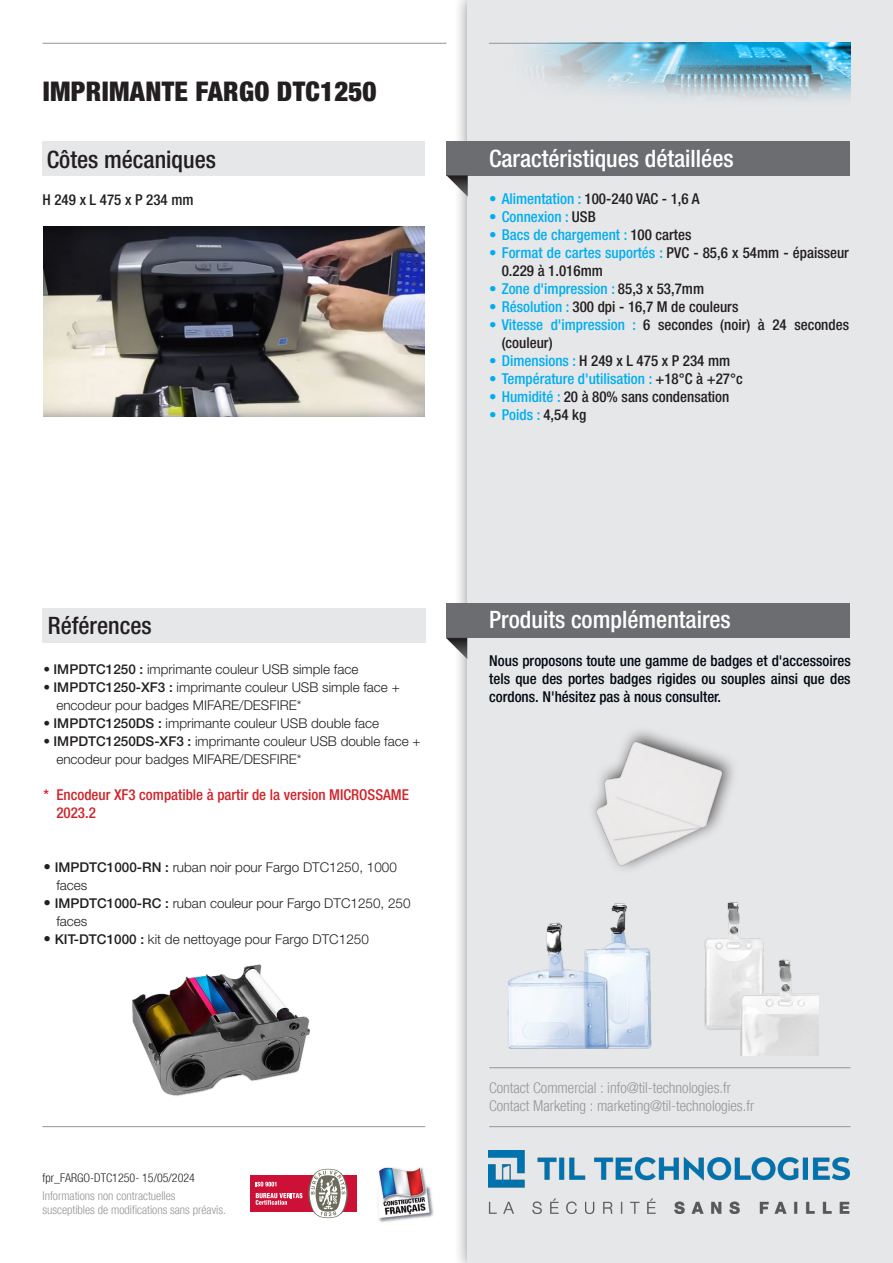
<style>
.page{position:relative;width:893px;height:1263px;background:#fff}
.page>*{position:absolute;margin:0;border:0;box-sizing:border-box;transform-origin:0 0}
.t1{font:900 condensed 27px "Helvetica Neue";letter-spacing:.015em;color:#231f20}
.t2{font:500 condensed 24px "Helvetica Neue";color:#fff}
.t3{font:500 condensed 24px "Helvetica Neue";color:#231f20}
.t4{font:500 condensed 15px/18px "Helvetica Neue";color:#231f20}
.t5{font:500 condensed 15px/18px "Helvetica Neue";color:#000911;text-align:justify}
.t6{font:500 condensed 15px "Helvetica Neue";color:#00aeef}
.t7{font:300 condensed 15px "Helvetica Neue";color:#939598}
.t8{font:500 condensed 15px/18px "Helvetica Neue";color:#d1232a}
.t9{font:300 13.5px/18px "Helvetica Neue";color:#231f20}
.t10{font:300 condensed 12px/14.4px "Helvetica Neue";color:#939598}
.t11{font:300 condensed 12px "Helvetica Neue";color:#231f20}
.s1{color:#00aeef}
.s2{color:#231f20}
.s3{font-weight:500;font-stretch:condensed}
.s4{font-weight:500}
.s5{font-weight:500;font-stretch:condensed;font-size:15px}
</style>
<div class="page">
<div style="left:43px;top:141px;width:382px;height:34px;background:#e6e7e9"></div>
<div style="left:453px;top:0;width:440px;height:1263px;background:#231f20;opacity:.5"></div>
<div style="left:468px;top:0;width:425px;height:1263px;background:#e6e7e9"></div>
<hr style="left:43px;top:43px;width:403px;height:1px;background:#939598">
<hr style="left:489px;top:1067px;width:361px;height:1px;background:#939598">
<img style="left:489px;top:43px;width:361px;height:56px">
<div style="left:250px;top:1175px;width:107px;height:37px;background:#cd1136"></div>
<svg style="left:308px;top:1169px;width:40px;height:49px"></svg>
<svg style="left:256px;top:1182px;width:20px;height:4px"></svg>
<svg style="left:256px;top:1193px;width:46px;height:12px"></svg>
<hr style="left:42px;top:1126px;width:383px;height:1px;background:#939598">
<img style="left:378px;top:1167px;width:56px;height:56px">
<hr style="left:489px;top:1126px;width:361px;height:1px;background:#939598">
<div style="left:446px;top:141px;width:404px;height:34px;background:#6c6d70"></div>
<svg style="left:446px;top:175px;width:22px;height:22px"></svg>
<div style="left:446px;top:604px;width:404px;height:34px;background:#6c6d70"></div>
<svg style="left:446px;top:638px;width:21px;height:21px"></svg>
<img style="left:489px;top:1150px;width:361px;height:64px">
<div style="left:43px;top:608px;width:383px;height:34px;background:#e6e7e9"></div>
<img style="left:132px;top:964px;width:178px;height:132px">
<img style="left:704px;top:901px;width:114px;height:154px">
<img style="left:507px;top:903px;width:145px;height:146px">
<img style="left:595px;top:731px;width:139px;height:138px">
<img style="left:44px;top:227px;width:380px;height:190px">
<p class="t1" style="left:43px;top:75px;width:335px">IMPRIMANTE FARGO DTC1250</p>
<p class="t3" style="left:47px;top:145px;width:171px">Côtes mécaniques</p>
<p class="t4" style="left:43px;top:191px;width:153px">H 249 x L 475 x P 234 mm</p>
<p class="t2" style="left:489px;top:144px;width:246px">Caractéristiques détaillées</p>
<p class="t4" style="left:489px;top:190px;width:212px"><span class="s1">• Alimentation :</span> 100-240 VAC - 1,6 A</p>
<p class="t6" style="left:489px;top:208px;width:108px">• Connexion : <span class="s2">USB</span></p>
<p class="t6" style="left:489px;top:226px;width:204px">• Bacs de chargement : <span class="s2">100 cartes</span></p>
<p class="t4" style="left:502px;top:244px;width:349px;text-indent:-13px"><span class="s1">• Format de cartes suportés :</span> PVC - 85,6 x 54mm - épaisseur<br>0.229 à 1.016mm</p>
<p class="t6" style="left:489px;top:280px;width:217px">• Zone d'impression : <span class="s2">85,3 x 53,7mm</span></p>
<p class="t4" style="left:489px;top:298px;width:251px"><span class="s1">• Résolution :</span> 300 dpi - 16,7 M de couleurs</p>
<p class="t4" style="left:502px;top:316px;width:349px;text-indent:-13px"><span class="s1">• Vitesse d'impression :</span> 6 secondes (noir) à 24 secondes (couleur)</p>
<p class="t4" style="left:489px;top:352px;width:243px"><span class="s1">• Dimensions :</span> H 249 x L 475 x P 234 mm</p>
<p class="t6" style="left:489px;top:370px;width:255px">• Température d'utilisation : <span class="s2">+18°C à +27°c</span></p>
<p class="t4" style="left:489px;top:388px;width:242px"><span class="s1">• Humidité :</span> 20 à 80% sans condensation</p>
<p class="t6" style="left:489px;top:406px;width:99px">• Poids : <span class="s2">4,54 kg</span></p>
<p class="t3" style="left:48px;top:611px;width:105px">Références</p>
<p class="t9" style="left:44px;top:659px;width:316px"><span class="s3">•</span> <span class="s4">IMPDTC1250 :</span> imprimante couleur USB simple face</p>
<p class="t9" style="left:56px;top:677px;width:345px;text-indent:-13px"><span class="s3">•</span> <span class="s4">IMPDTC1250-XF3 :</span> imprimante couleur USB simple face + encodeur pour badges MIFARE/DESFIRE*</p>
<p class="t9" style="left:44px;top:713px;width:337px"><span class="s3">•</span> <span class="s4">IMPDTC1250DS :</span> imprimante couleur USB double face</p>
<p class="t9" style="left:56px;top:731px;width:366px;text-indent:-13px"><span class="s3">•</span> <span class="s4">IMPDTC1250DS-XF3 :</span> imprimante couleur USB double face + encodeur pour badges MIFARE/DESFIRE*</p>
<p class="t8" style="left:56px;top:785px;width:354px;text-indent:-13px">* Encodeur XF3 compatible à partir de la version MICROSSAME<br>2023.2</p>
<p class="t9" style="left:56px;top:857px;width:342px;text-indent:-13px"><span class="s5">•</span> <span class="s4">IMPDTC1000-RN :</span> ruban noir pour Fargo DTC1250, 1000 faces</p>
<p class="t9" style="left:56px;top:893px;width:356px;text-indent:-13px"><span class="s5">•</span> <span class="s4">IMPDTC1000-RC :</span> ruban couleur pour Fargo DTC1250, 250 faces</p>
<p class="t9" style="left:44px;top:929px;width:327px"><span class="s5">•</span> <span class="s4">KIT-DTC1000 :</span> kit de nettoyage pour Fargo DTC1250</p>
<p class="t11" style="left:43px;top:1171px;width:154px">fpr_FARGO-DTC1250- 15/05/2024</p>
<p class="t10" style="left:43px;top:1188px;width:185px">Informations non contractuelles susceptibles de modifications sans préavis.</p>
<p class="t2" style="left:489px;top:605px;width:243px">Produits complémentaires</p>
<p class="t5" style="left:489px;top:651px;width:363px">Nous proposons toute une gamme de badges et d'accessoires tels que des portes badges rigides ou souples ainsi que des cordons. N'hésitez pas à nous consulter.</p>
<p class="t7" style="left:489px;top:1079px;width:243px">Contact Commercial : info@til-technologies.fr</p>
<p class="t7" style="left:489px;top:1097px;width:267px">Contact Marketing : marketing@til-technologies.fr</p>
</div>
